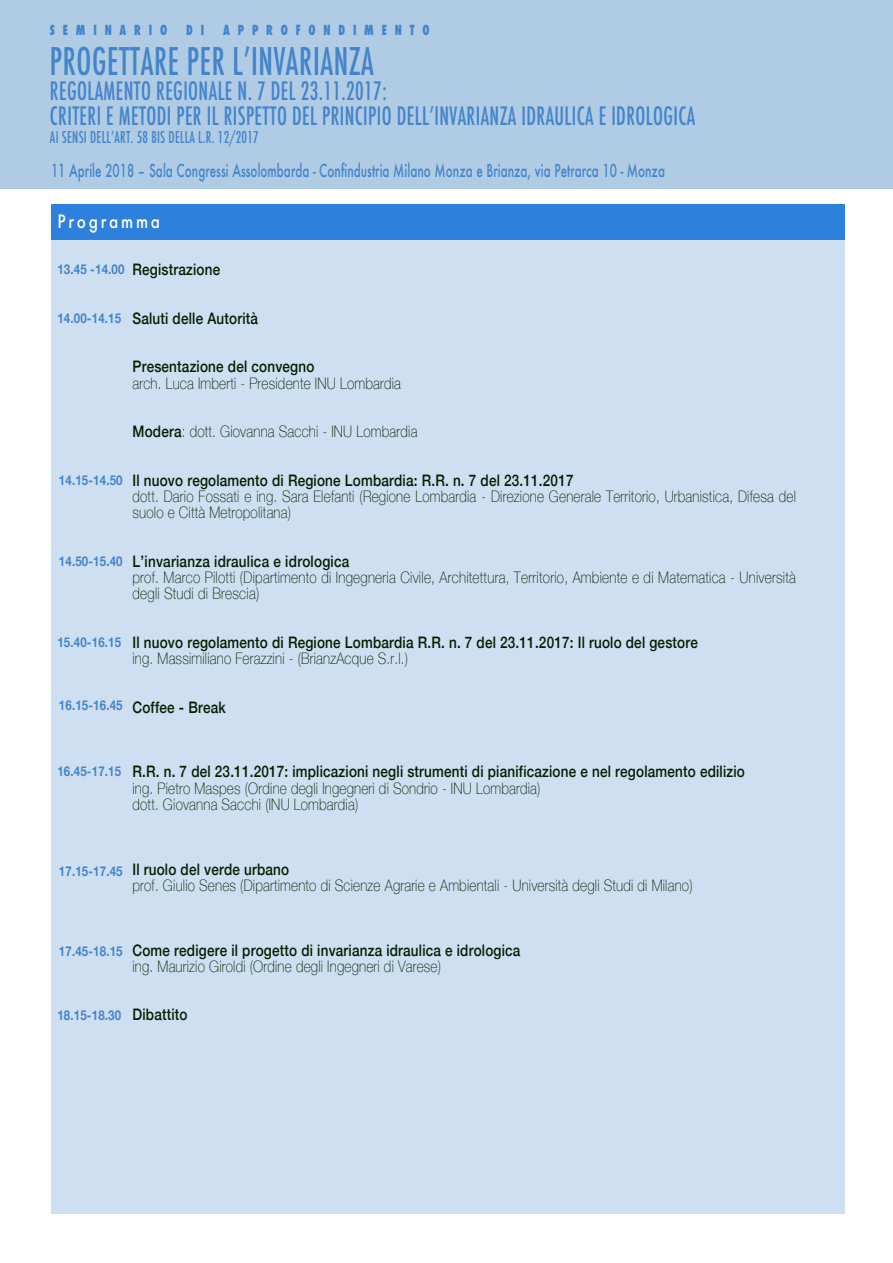
<style>
.page{position:relative;width:893px;height:1263px;background:#fff}
.page>*{position:absolute;margin:0;border:0;box-sizing:border-box;transform-origin:0 0}
.t1{font:500 condensed 37.05px "Futura";letter-spacing:.02em;color:#4484ca;scale:.84 1}
.t2{font:500 condensed 24.75px/25.2px "Futura";letter-spacing:.02em;color:#4484ca;scale:.84 1}
.t3{font:500 18px "Futura";letter-spacing:.18em;color:#fff;scale:.85 1}
.t4{font:500 17.4px "Futura";color:#4484ca;scale:.67 1}
.t5{font:100 15.9px/16.2px "Helvetica Neue";letter-spacing:.015em;color:#002000;scale:.85 1}
.t6{font:500 15.9px "Helvetica Neue";letter-spacing:.015em;color:#002000;scale:.85 1}
.t7{font:500 condensed 15.9px "Futura";letter-spacing:.02em;color:#4484ca;scale:.84 1}
.t8{font:700 13.5px "Helvetica Neue";letter-spacing:.015em;color:#4484ca;scale:.85 1}
.t9{font:800 condensed 13.5px "Futura";letter-spacing:.7em;color:#4484ca;scale:.82 1}
.s1{font-weight:500}
</style>
<div class="page">
<div style="left:0;top:0;width:893px;height:189px;background:#b0cce4"></div>
<div style="left:51px;top:237px;width:793px;height:977px;background:#cddff0"></div>
<div style="left:51px;top:204px;width:793px;height:36px;background:#2d80dc"></div>
<p class="t9" style="left:50px;top:21px;width:144px">SEMINARIO</p>
<p class="t9" style="left:186px;top:21px;width:24px">D I</p>
<p class="t9" style="left:223px;top:21px;width:253px">APPROFONDIMENTO</p>
<h1 class="t1" style="left:50px;top:37px;width:387px">PROGETTARE PER LʼINVARIANZA</h1>
<h2 class="t2" style="left:50px;top:78px;width:769px">REGOLAMENTO REGIONALE N. 7 DEL 23.11.2017:<br>CRITERI E METODI PER IL RISPETTO DEL PRINCIPIO DELLʼINVARIANZA IDRAULICA E IDROLOGICA</h2>
<p class="t7" style="left:50px;top:127px;width:250px">AI SENSI DELLʼART. 58 BIS DELLA L.R. 12/2017</p>
<p class="t4" style="left:51px;top:159px;width:917px">11 Aprile 2018 – Sala Congressi Assolombarda - Confindustria Milano Monza e Brianza, via Petrarca 10 - Monza</p>
<p class="t3" style="left:57px;top:209px;width:122px">Programma</p>
<p class="t6" style="left:132px;top:257px;width:105px">Registrazione</p>
<p class="t6" style="left:132px;top:305px;width:149px">Saluti delle Autorità</p>
<p class="t6" style="left:132px;top:354px;width:215px">Presentazione del convegno</p>
<p class="t5" style="left:132px;top:374px;width:317px">arch. Luca Imberti - Presidente INU Lombardia</p>
<p class="t5" style="left:132px;top:423px;width:337px"><span class="s1">Modera</span>: dott. Giovanna Sacchi - INU Lombardia</p>
<p class="t6" style="left:132px;top:467px;width:520px">Il nuovo regolamento di Regione Lombardia: R.R. n. 7 del 23.11.2017</p>
<p class="t5" style="left:132px;top:487px;width:782px">dott. Dario Fossati e ing. Sara Elefanti (Regione Lombardia - Direzione Generale Territorio, Urbanistica, Difesa del suolo e Città Metropolitana)</p>
<p class="t6" style="left:132px;top:548px;width:257px">L’invarianza idraulica e idrologica</p>
<p class="t5" style="left:132px;top:568px;width:782px">prof. Marco Pilotti (Dipartimento di Ingegneria Civile, Architettura, Territorio, Ambiente e di Matematica - Università degli Studi di Brescia)</p>
<p class="t6" style="left:132px;top:629px;width:666px">Il nuovo regolamento di Regione Lombardia R.R. n. 7 del 23.11.2017: Il ruolo del gestore</p>
<p class="t5" style="left:132px;top:649px;width:326px">ing. Massimiliano Ferazzini - (BrianzAcque S.r.l.)</p>
<p class="t6" style="left:132px;top:694px;width:111px">Coffee - Break</p>
<p class="t8" style="left:57px;top:259px;width:80px">13.45 -14.00</p>
<p class="t8" style="left:57px;top:307px;width:76px">14.00-14.15</p>
<p class="t8" style="left:59px;top:469px;width:76px">14.15-14.50</p>
<p class="t8" style="left:59px;top:550px;width:76px">14.50-15.40</p>
<p class="t8" style="left:57px;top:632px;width:76px">15.40-16.15</p>
<p class="t8" style="left:59px;top:695px;width:76px">16.15-16.45</p>
<p class="t8" style="left:57px;top:761px;width:76px">16.45-17.15</p>
<p class="t6" style="left:132px;top:759px;width:722px">R.R. n. 7 del 23.11.2017: implicazioni negli strumenti di pianificazione e nel regolamento edilizio</p>
<p class="t5" style="left:132px;top:779px;width:481px">ing. Pietro Maspes (Ordine degli Ingegneri di Sondrio - INU Lombardia) dott. Giovanna Sacchi (INU Lombardia)</p>
<p class="t8" style="left:59px;top:861px;width:76px">17.15-17.45</p>
<p class="t6" style="left:132px;top:856px;width:186px">Il ruolo del verde urbano</p>
<p class="t5" style="left:132px;top:876px;width:660px">prof. Giulio Senes (Dipartimento di Scienze Agrarie e Ambientali - Università degli Studi di Milano)</p>
<p class="t8" style="left:59px;top:940px;width:76px">17.45-18.15</p>
<p class="t8" style="left:57px;top:1005px;width:76px">18.15-18.30</p>
<p class="t6" style="left:132px;top:937px;width:458px">Come redigere il progetto di invarianza idraulica e idrologica</p>
<p class="t5" style="left:132px;top:957px;width:364px">ing. Maurizio Giroldi (Ordine degli Ingegneri di Varese)</p>
<p class="t6" style="left:132px;top:1002px;width:66px">Dibattito</p>
</div>
